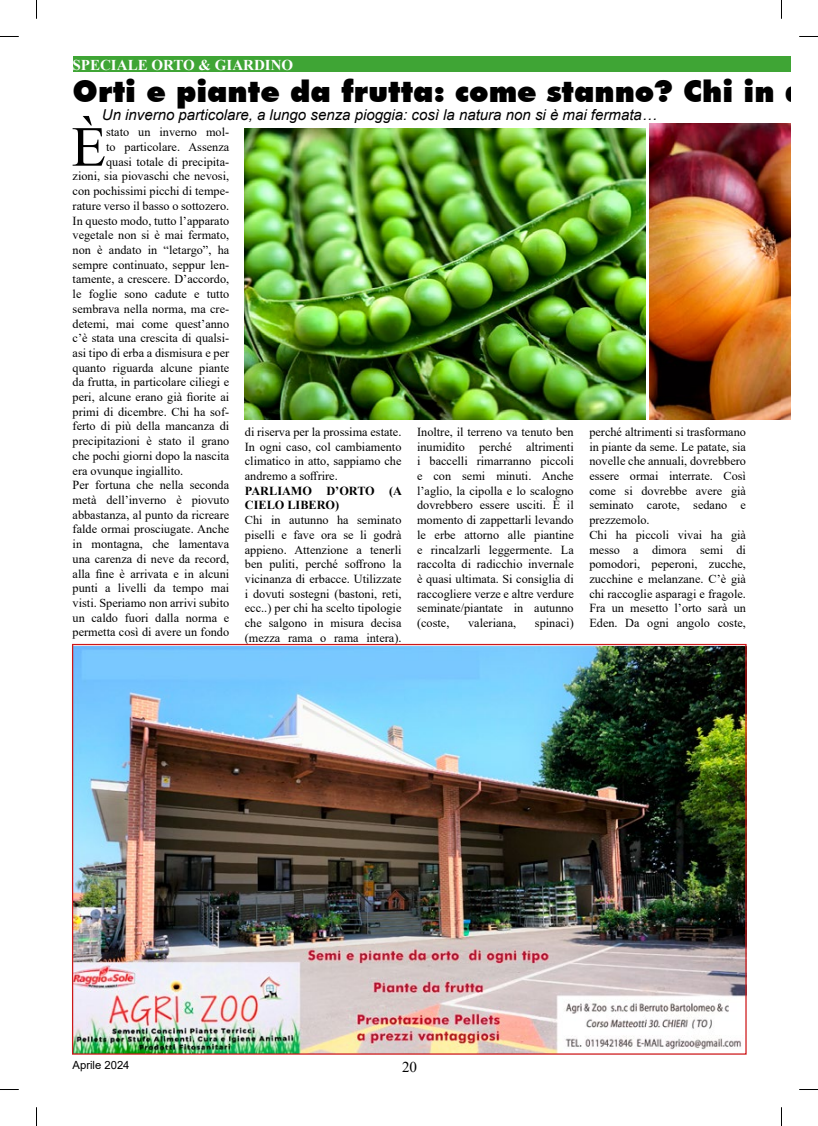
<style>
.page{position:relative;width:818px;height:1126px;background:#fff}
.page>*{position:absolute;margin:0;border:0;box-sizing:border-box;transform-origin:0 0}
.t1{font:56.62px "Times New Roman";color:#000}
.t2{font:900 30px "Futura BT";color:#000}
.t3{font:italic 15px "Arial";color:#000}
.t4{font:700 15px "Times New Roman";color:#fff}
.t5{font:15px "Times New Roman";color:#000}
.t6{font:12.25px/14.8px "Times New Roman";color:#000;text-align:justify}
.t7{font:700 12.25px/14.8px "Times New Roman";color:#000}
.t8{font:11.25px "Arial";color:#000}
</style>
<div class="page">
<div style="left:73px;top:56px;width:708px;height:16px;background:#3fa535"></div>
<img style="left:649px;top:123px;width:140px;height:296px">
<img style="left:74px;top:646px;width:670px;height:406px">
<img style="left:245px;top:129px;width:400px;height:290px">
<div style="left:779px;top:56px;width:10px;height:16px;background:#3fa535"></div>
<svg style="left:0;top:36px;width:19px;height:1px"></svg>
<svg style="left:799px;top:36px;width:18px;height:1px"></svg>
<svg style="left:0;top:1089px;width:19px;height:1px"></svg>
<svg style="left:799px;top:1089px;width:18px;height:1px"></svg>
<svg style="left:36px;top:0;width:1px;height:19px"></svg>
<svg style="left:36px;top:1107px;width:1px;height:18px"></svg>
<p class="t4" style="left:64px;top:54px;width:222px">SPECIALE ORTO &amp; GIARDINO</p>
<p class="t4" style="left:73px;top:54px;width:222px">SPECIALE ORTO &amp; GIARDINO</p>
<h2 class="t2" style="left:64px;top:73px;width:753px">Orti e piante da frutta: come stanno? Chi in au</h2>
<p class="t3" style="left:93px;top:105px;width:556px">Un inverno particolare, a lungo senza pioggia: così la natura non si è mai fermata…</p>
<h2 class="t2" style="left:73px;top:73px;width:753px">Orti e piante da frutta: come stanno? Chi in au</h2>
<p class="t3" style="left:102px;top:105px;width:556px">Un inverno particolare, a lungo senza pio gia: così la natura non si è mai fermata…</p>
<h1 class="t1" style="left:71px;top:107px;width:36px">È</h1>
<p class="t6" style="left:106px;top:124px;width:124px">stato un inverno mol-</p>
<p class="t6" style="left:106px;top:139px;width:125px">to particolare. Assenza</p>
<p class="t6" style="left:106px;top:154px;width:124px">quasi totale di precipita-</p>
<p class="t6" style="left:73px;top:168px;width:158px">zioni, sia piovaschi che nevosi,</p>
<p class="t6" style="left:73px;top:183px;width:158px">con pochissimi picchi di tempe-</p>
<p class="t6" style="left:73px;top:198px;width:158px">rature verso il basso o sottozero.</p>
<p class="t6" style="left:73px;top:213px;width:158px">In questo modo, tutto l’apparato</p>
<p class="t6" style="left:73px;top:227px;width:158px">vegetale non si è mai fermato,</p>
<p class="t6" style="left:73px;top:242px;width:158px">non è andato in “letargo”, ha</p>
<p class="t6" style="left:73px;top:257px;width:158px">sempre continuato, seppur len-</p>
<p class="t6" style="left:73px;top:271px;width:158px">tamente, a crescere. D’accordo,</p>
<p class="t6" style="left:73px;top:286px;width:158px">le foglie sono cadute e tutto</p>
<p class="t6" style="left:73px;top:301px;width:158px">sembrava nella norma, ma cre-</p>
<p class="t6" style="left:73px;top:315px;width:158px">detemi, mai come quest’anno</p>
<p class="t6" style="left:73px;top:330px;width:158px">c’è stata una crescita di qualsi-</p>
<p class="t6" style="left:73px;top:345px;width:158px">asi tipo di erba a dismisura e per</p>
<p class="t6" style="left:73px;top:360px;width:158px">quanto riguarda alcune piante</p>
<p class="t6" style="left:73px;top:374px;width:158px">da frutta, in particolare ciliegi e</p>
<p class="t6" style="left:73px;top:389px;width:158px">peri, alcune erano già fiorite ai</p>
<p class="t6" style="left:73px;top:404px;width:158px">primi di dicembre. Chi ha sof-</p>
<p class="t6" style="left:73px;top:418px;width:158px">ferto di più della mancanza di</p>
<p class="t6" style="left:73px;top:433px;width:158px">precipitazioni è stato il grano</p>
<p class="t6" style="left:73px;top:448px;width:158px">che pochi giorni dopo la nascita</p>
<p class="t6" style="left:73px;top:462px;width:112px">era ovunque ingiallito.</p>
<p class="t6" style="left:73px;top:477px;width:158px">Per fortuna che nella seconda</p>
<p class="t6" style="left:73px;top:492px;width:158px">metà dell’inverno è piovuto</p>
<p class="t6" style="left:73px;top:507px;width:158px">abbastanza, al punto da ricreare</p>
<p class="t6" style="left:73px;top:521px;width:158px">falde ormai prosciugate. Anche</p>
<p class="t6" style="left:73px;top:536px;width:158px">in montagna, che lamentava</p>
<p class="t6" style="left:73px;top:551px;width:158px">una carenza di neve da record,</p>
<p class="t6" style="left:73px;top:565px;width:158px">alla fine è arrivata e in alcuni</p>
<p class="t6" style="left:73px;top:580px;width:158px">punti a livelli da tempo mai</p>
<p class="t6" style="left:73px;top:595px;width:158px">visti. Speriamo non arrivi subito</p>
<p class="t6" style="left:73px;top:609px;width:158px">un caldo fuori dalla norma e</p>
<p class="t6" style="left:73px;top:624px;width:158px">permetta così di avere un fondo</p>
<p class="t6" style="left:245px;top:424px;width:158px">di riserva per la prossima estate.<br>In ogni caso, col cambiamento climatico in atto, sappiamo che andremo a soffrire.</p>
<p class="t7" style="left:245px;top:483px;width:159px">PARLIAMO D’ORTO (A<br>CIELO LIBERO)</p>
<p class="t6" style="left:245px;top:512px;width:158px">Chi in autunno ha seminato piselli e fave ora se li godrà appieno. Attenzione a tenerli ben puliti, perché soffrono la vicinanza di erbacce. Utilizzate i dovuti sostegni (bastoni, reti, ecc..) per chi ha scelto tipologie che salgono in misura decisa (mezza rama o rama intera).</p>
<p class="t6" style="left:417px;top:424px;width:158px">Inoltre, il terreno va tenuto ben inumidito perché altrimenti i baccelli rimarranno piccoli e con semi minuti. Anche l’aglio, la cipolla e lo scalogno dovrebbero essere usciti. È il momento di zappettarli levando le erbe attorno alle piantine e rincalzarli leggermente. La raccolta di radicchio invernale è quasi ultimata. Si consiglia di raccogliere verze e altre verdure seminate/piantate in autunno (coste,</p>
<p class="t6" style="left:589px;top:424px;width:158px;text-align:left">perché altrimenti si trasformano in piante da seme. Le patate, sia novelle che annuali, dovrebbero essere ormai interrate. Così come si dovrebbe avere già seminato carote, sedano e prezzemolo.<br>Chi ha piccoli vivai ha già messo a dimora semi di pomodori, peperoni, zucche, zucchine e melanzane. C’è già chi raccoglie asparagi e fragole.<br>Fra un mesetto l’orto sarà un<br>Eden. Da ogni angolo coste,</p>
<p class="t6" style="left:468px;top:615px;width:49px">valeriana,</p>
<p class="t6" style="left:534px;top:615px;width:40px">spinaci)</p>
<p class="t8" style="left:73px;top:1057px;width:58px">Aprile 2024</p>
<p class="t5" style="left:402px;top:1055px;width:16px">20</p>
</div>
